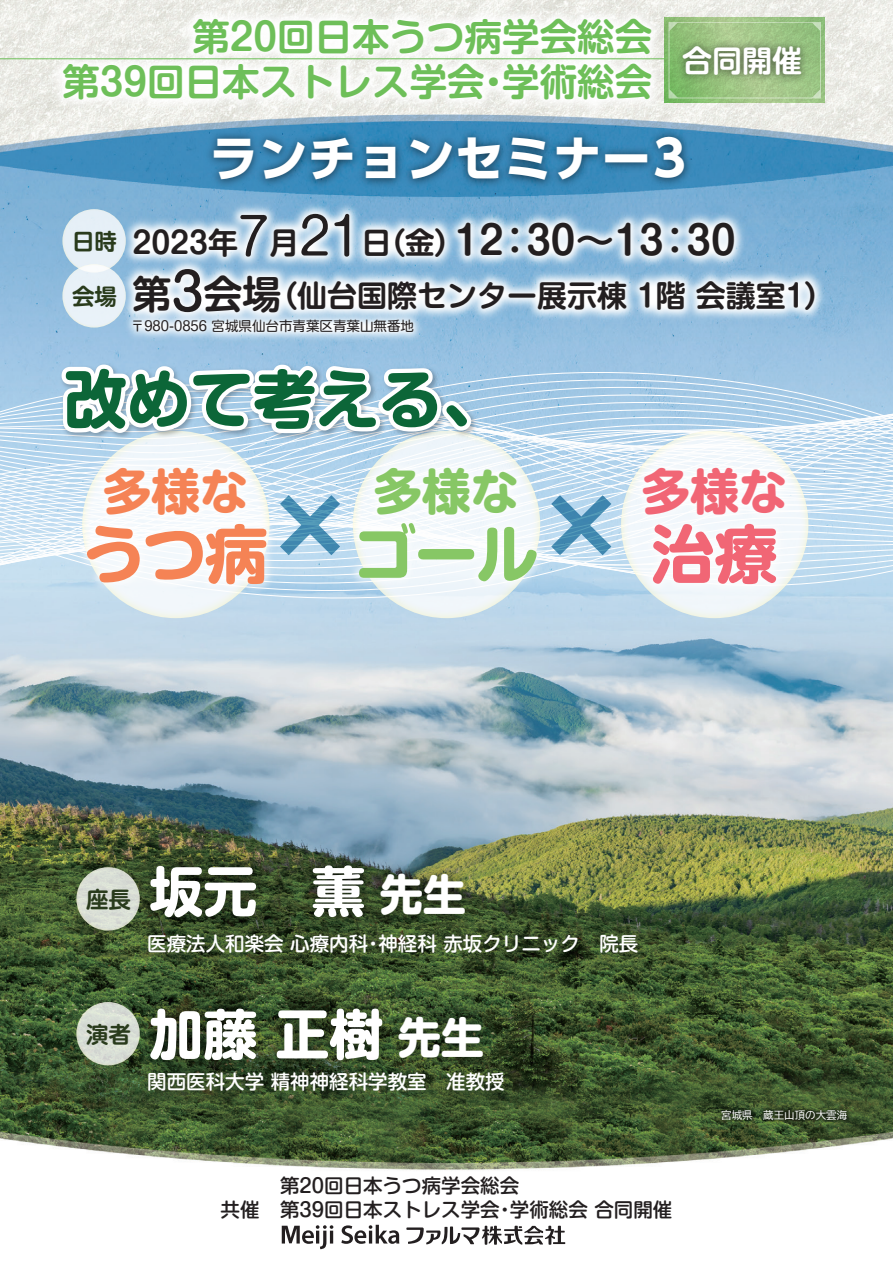
<style>
.page{position:relative;width:893px;height:1263px;background:#fff}
.page>*{position:absolute;margin:0;border:0;box-sizing:border-box;transform-origin:0 0}
.t1{font:800 90px "UD Shin Go Pro";color:#569dba}
.t2{font:700 63px "Shin M Go Pro";letter-spacing:-.025em;color:#f58355}
.t3{font:700 63px "Shin M Go Pro";color:#0c6638}
.t4{font:700 63px "Shin M Go Pro";color:#f16675}
.t5{font:700 54px "Shin M Go Pro";color:#fff}
.t6{font:700 49.05px "UD Shin Go Pro";color:#fff}
.t7{font:700 48.75px "Shin M Go Pro";color:#f16675}
.t8{font:700 48.75px "Shin M Go Pro";color:#87c765}
.t9{font:700 48.75px "Shin M Go Pro";color:#f58355}
.t10{font:700 39px "Shin M Go Pro De";color:#231f20}
.t11{font:700 37.5px/45px "Shin M Go Pro De";color:#6ebf59;text-align:right}
.t12{font:700 30px "Shin M Go Pro De";color:#231f20}
.t13{font:700 30px "Shin M Go Pro De";color:#fff}
.t14{font:700 22.5px "Shin M Go Pro De";color:#293b1c}
.t15{font:500 19.5px "Shin M Go Pro";color:#fff}
.t16{font:500 19.5px/24px "Shin M Go Pro";color:#231f20}
.t17{font:13.5px "Shin M Go Pro";color:#231f20}
.t18{font:10.5px "Tsutawaru Go Std";color:#fff}
.s1{font-size:30px}
.s2{font-family:"Shin M Go Pro";font-weight:400;font-size:51px}
.s3{font-size:39px}
.s4{font-family:"Shin M Go Pro";font-weight:500;font-size:51px}
.s5{color:#87c765}
.s6{font-size:43.2px}
</style>
<div class="page">
<img style="left:0;top:0;width:893px;height:1250px">
<svg style="left:0;top:344px;width:893px;height:326px;background:#b8d2e6"></svg>
<img style="left:4px;top:0;width:707px;height:162px">
<img style="left:196px;top:121px;width:503px;height:31px">
<img style="left:74px;top:152px;width:720px;height:56px">
<img style="left:74px;top:208px;width:809px;height:175px">
<img style="left:127px;top:842px;width:362px;height:69px">
<img style="left:124px;top:911px;width:537px;height:67px">
<img style="left:127px;top:985px;width:380px;height:64px">
<img style="left:124px;top:1049px;width:403px;height:66px">
<img style="left:594px;top:411px;width:250px;height:236px">
<img style="left:324px;top:411px;width:270px;height:236px">
<img style="left:28px;top:411px;width:296px;height:236px">
<svg style="left:406px;top:1226px;width:159px;height:19px"></svg>
<svg style="left:341px;top:1225px;width:58px;height:19px"></svg>
<svg style="left:282px;top:1225px;width:51px;height:24px"></svg>
<div style="left:76px;top:867px;width:64px;height:64px;background:#d9ddd5;border-radius:50%"></div>
<div style="left:62px;top:209px;width:64px;height:64px;background:#e6f0f7;border-radius:50%"></div>
<svg style="left:62px;top:264px;width:64px;height:64px;background:#e7f0f6"></svg>
<svg style="left:76px;top:1002px;width:64px;height:63px;background:#d5dbd1"></svg>
<img style="left:665px;top:1054px;width:228px;height:125px">
<svg style="left:665px;top:18px;width:160px;height:84px;background:#8eb377"></svg>
<img style="left:56px;top:359px;width:462px;height:89px">
<svg style="left:57px;top:360px;width:418px;height:82px"></svg>
<hr style="left:0;top:58px;width:665px;height:1px;background:#6ebf59">
<h3 class="t11" style="left:62px;top:10px;width:591px">第20回日本うつ病学会総会<br>第39回日本ストレス学会・学術総会</h3>
<h3 class="t6" style="left:210px;top:119px;width:478px">ランチョンセミナー3</h3>
<h3 class="t13" style="left:682px;top:36px;width:121px">合同開催</h3>
<p class="t14" style="left:72px;top:223px;width:47px">日時</p>
<p class="t14" style="left:72px;top:278px;width:47px">会場</p>
<h3 class="t10" style="left:132px;top:209px;width:605px"><span class="s1">2023年</span><span class="s2">7</span><span class="s1">月</span><span class="s2">21</span><span class="s1">日（金）</span>12：30～13：30</h3>
<h3 class="t12" style="left:132px;top:271px;width:703px"><span class="s3">第</span><span class="s4">3</span><span class="s3">会場</span>（仙台国際センター展示棟 1階 会議室1）</h3>
<p class="t17" style="left:131px;top:315px;width:285px">〒980-0856 宮城県仙台市青葉区青葉山無番地</p>
<h2 class="t3" style="left:64px;top:348px;width:442px">改めて考える、</h2>
<h3 class="t9" style="left:103px;top:452px;width:148px">多様な</h3>
<h3 class="t8" style="left:373px;top:452px;width:148px">多様な</h3>
<h2 class="t2" style="left:83px;top:503px;width:457px">うつ病<sup>×</sup><span class="s5">ゴール</span></h2>
<h1 class="t1" style="left:536px;top:454px;width:91px">×</h1>
<h3 class="t7" style="left:642px;top:452px;width:148px">多様な</h3>
<h2 class="t4" style="left:652px;top:503px;width:127px">治療</h2>
<p class="t14" style="left:86px;top:881px;width:46px">座長</p>
<h3 class="t5" style="left:149px;top:847px;width:318px">坂元　薫 <span class="s6">先生</span></h3>
<p class="t15" style="left:147px;top:928px;width:493px">医療法人和楽会 心療内科・神経科 赤坂クリニック　院長</p>
<p class="t14" style="left:86px;top:1016px;width:46px">演者</p>
<h3 class="t5" style="left:149px;top:990px;width:336px">加藤 正樹 <span class="s6">先生</span></h3>
<p class="t15" style="left:147px;top:1066px;width:359px">関西医科大学 精神神経科学教室　准教授</p>
<p class="t16" style="left:221px;top:1195px;width:40px">共催</p>
<p class="t16" style="left:280px;top:1171px;width:394px">第20回日本うつ病学会総会<br>第39回日本ストレス学会・学術総会 合同開催</p>
<p class="t18" style="left:721px;top:1106px;width:128px">宮城県　蔵王山頂の大雲海</p>
</div>
